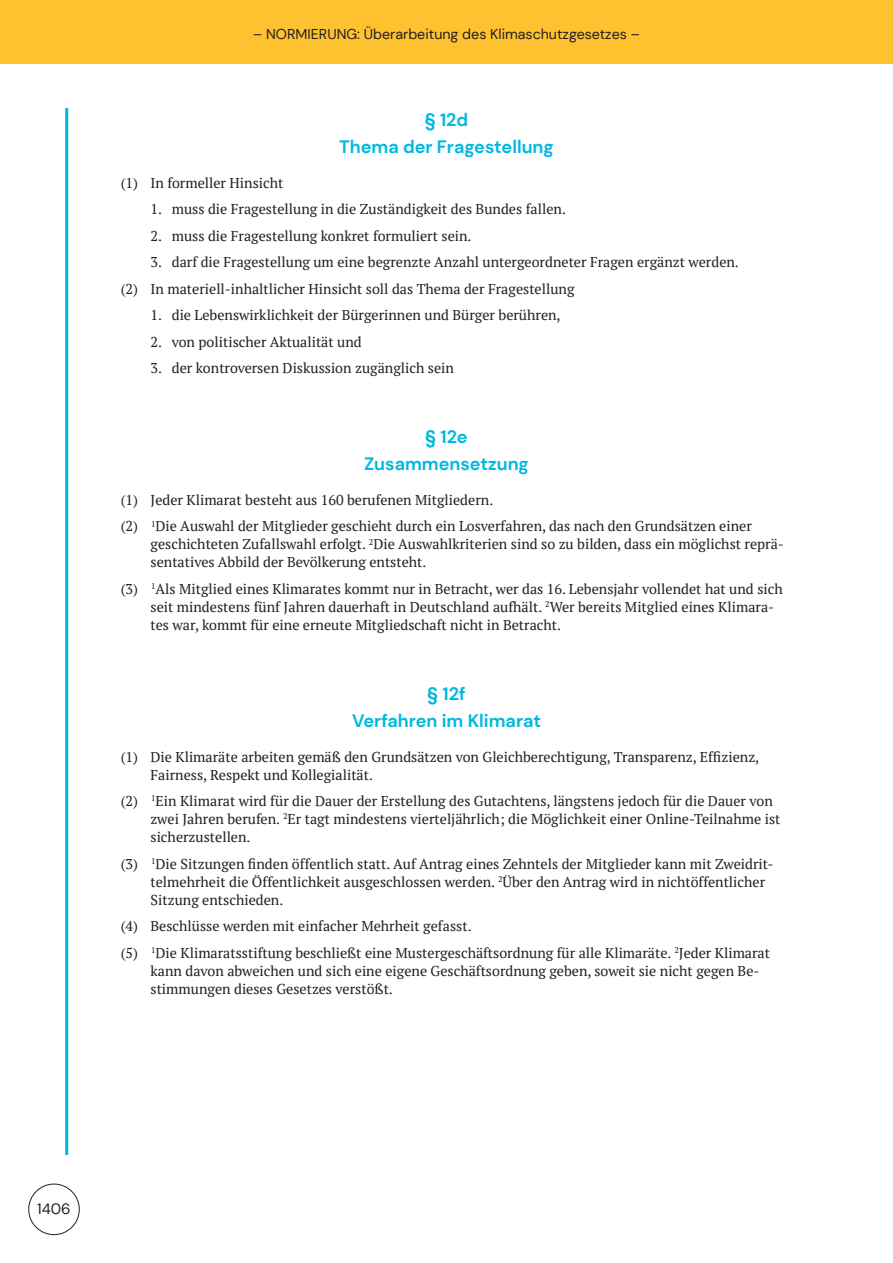
<style>
.page{position:relative;width:893px;height:1263px;background:#fff}
.page>*{position:absolute;margin:0;border:0;box-sizing:border-box;transform-origin:0 0}
.Überschrift{font:700 18px/27px "DM Sans";color:#00b8de;text-align:center}
.t1{font:15px "DM Sans";color:#231f20}
.t2{font:14.25px/18px "PT Serif";color:#231f20}
.t3{font:14.25px "DM Sans";color:#231f20}
</style>
<div class="page">
<div style="left:0;top:0;width:893px;height:64px;background:#fec231"></div>
<div style="left:28px;top:1184px;width:52px;height:51px;border:1px solid #231f20;border-radius:50%"></div>
<hr style="left:65px;top:108px;width:3px;height:1047px;background:#00b8de">
<p class="t3" style="left:253px;top:25px;width:388px">– NORMIERUNG: Überarbeitung des Klimaschutzgesetzes –</p>
<p class="Überschrift" style="left:339px;top:106px;width:216px">§ 12d<br>Thema der Fragestellung</p>
<p class="t2" style="left:121px;top:174px;width:164px">(1) In formeller Hinsicht</p>
<p class="t2" style="left:151px;top:200px;width:417px">1. muss die Fragestellung in die Zuständigkeit des Bundes fallen.</p>
<p class="t2" style="left:151px;top:227px;width:323px">2. muss die Fragestellung konkret formuliert sein.</p>
<p class="t2" style="left:151px;top:253px;width:590px">3. darf die Fragestellung um eine begrenzte Anzahl untergeordneter Fragen ergänzt werden.</p>
<p class="t2" style="left:121px;top:280px;width:455px">(2) In materiell-inhaltlicher Hinsicht soll das Thema der Fragestellung</p>
<p class="t2" style="left:151px;top:306px;width:412px">1. die Lebenswirklichkeit der Bürgerinnen und Bürger berühren,</p>
<p class="t2" style="left:151px;top:333px;width:213px">2. von politischer Aktualität und</p>
<p class="t2" style="left:151px;top:359px;width:305px">3. der kontroversen Diskussion zugänglich sein</p>
<p class="Überschrift" style="left:364px;top:423px;width:166px">§ 12e<br>Zusammensetzung</p>
<p class="t2" style="left:121px;top:491px;width:374px">(1) Jeder Klimarat besteht aus 160 berufenen Mitgliedern.</p>
<p class="t2" style="left:151px;top:517px;width:635px;text-indent:-30px">(2) <sup>1</sup>Die Auswahl der Mitglieder geschieht durch ein Losverfahren, das nach den Grundsätzen einer geschichteten Zufallswahl erfolgt. <sup>2</sup>Die Auswahlkriterien sind so zu bilden, dass ein möglichst reprä&shy;sentatives Abbild der Bevölkerung entsteht.</p>
<p class="t2" style="left:151px;top:580px;width:634px;text-indent:-30px">(3) <sup>1</sup>Als Mitglied eines Klimarates kommt nur in Betracht, wer das 16. Lebensjahr vollendet hat und sich seit mindestens fünf Jahren dauerhaft in Deutschland aufhält. <sup>2</sup>Wer bereits Mitglied eines Klimara&shy;tes war, kommt für eine erneute Mitgliedschaft nicht in Betracht.</p>
<p class="Überschrift" style="left:352px;top:680px;width:190px">§ 12f<br>Verfahren im Klimarat</p>
<p class="t2" style="left:151px;top:747px;width:610px;text-indent:-30px">(1) Die Klimaräte arbeiten gemäß den Grundsätzen von Gleichberechtigung, Transparenz, Effizienz,<br>Fairness, Respekt und Kollegialität.</p>
<p class="t2" style="left:151px;top:792px;width:631px;text-indent:-30px">(2) <sup>1</sup>Ein Klimarat wird für die Dauer der Erstellung des Gutachtens, längstens jedoch für die Dauer von zwei Jahren berufen. <sup>2</sup>Er tagt mindestens vierteljährlich; die Möglichkeit einer Online-Teilnahme ist sicherzustellen.</p>
<p class="t2" style="left:151px;top:854px;width:625px;text-indent:-30px">(3) <sup>1</sup>Die Sitzungen finden öffentlich statt. Auf Antrag eines Zehntels der Mitglieder kann mit Zweidrit&shy;telmehrheit die Öffentlichkeit ausgeschlossen werden. <sup>2</sup>Über den Antrag wird in nichtöffentlicher<br>Sitzung entschieden.</p>
<p class="t2" style="left:121px;top:917px;width:352px">(4) Beschlüsse werden mit einfacher Mehrheit gefasst.</p>
<p class="t2" style="left:151px;top:943px;width:621px;text-indent:-30px">(5) <sup>1</sup>Die Klimaratsstiftung beschließt eine Mustergeschäftsordnung für alle Klimaräte. <sup>2</sup>Jeder Klimarat kann davon abweichen und sich eine eigene Geschäftsordnung geben, soweit sie nicht gegen Be&shy;stimmungen dieses Gesetzes verstößt.</p>
<p class="t1" style="left:37px;top:1200px;width:35px">1406</p>
</div>
